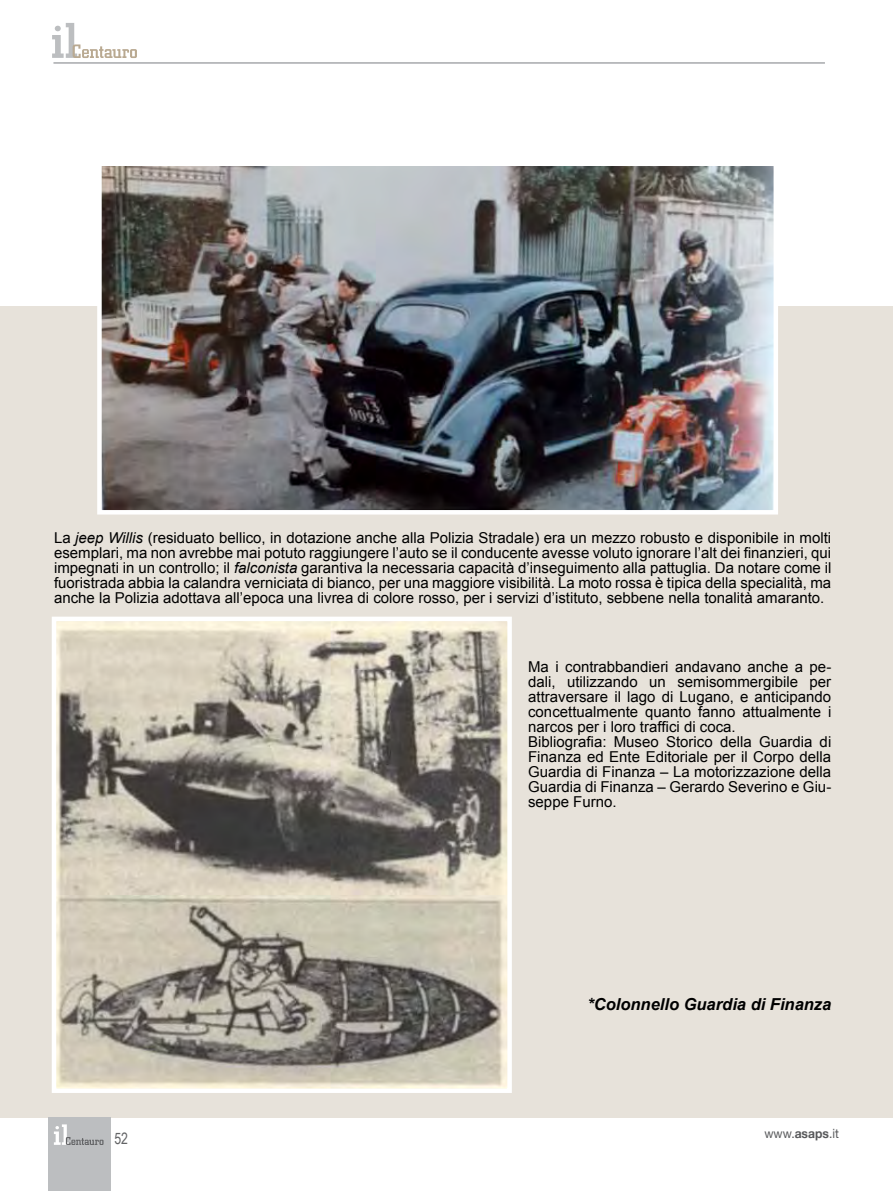
<style>
.page{position:relative;width:893px;height:1191px;background:#fff}
.page>*{position:absolute;margin:0;border:0;box-sizing:border-box;transform-origin:0 0}
.t1{font:italic 700 16.5px "Arial";color:#000}
.t2{font:15.75px "Arial Narrow";color:#636466;scale:.95 1}
.t3{font:15px/15px "Arial";color:#000;text-align:justify}
.t4{font:12.75px "Helvetica Neue";color:#58595b;scale:.95 1}
.s1{font-style:italic}
.s2{font-weight:700}
</style>
<div class="page">
<div style="left:0;top:306px;width:893px;height:811px;background:#e7e2da"></div>
<div style="left:48px;top:1117px;width:62px;height:74px;background:#bcbec0"></div>
<svg style="left:54px;top:1124px;width:50px;height:21px"></svg>
<hr style="left:53px;top:62px;width:772px;height:2px;background:#a7a9ac">
<svg style="left:52px;top:23px;width:85px;height:35px"></svg>
<img style="left:102px;top:166px;width:671px;height:343px">
<div style="left:97px;top:161px;width:681px;height:353px;border:4px solid #fff"></div>
<img style="left:57px;top:621px;width:450px;height:467px">
<div style="left:52px;top:616px;width:460px;height:477px;border:4px solid #fff"></div>
<p class="t3" style="left:54px;top:530px;width:779px">La <span class="s1">jeep Willis</span> (residuato bellico, in dotazione anche alla Polizia Stradale) era un mezzo robusto e disponibile in molti esemplari, ma non avrebbe mai potuto raggiungere l’auto se il conducente avesse voluto ignorare l’alt dei finanzieri, qui impegnati in un controllo; il <span class="s1">falconista</span> garantiva la necessaria capacità d’inseguimento alla pattuglia. Da notare come il fuoristrada abbia la calandra verniciata di bianco, per una maggiore visibilità. La moto rossa è tipica della specialità, ma anche la Polizia adottava all’epoca una livrea di colore rosso, per i servizi d’istituto, sebbene nella tonalità amaranto.</p>
<p class="t3" style="left:528px;top:659px;width:305px;text-align:left">Ma i contrabbandieri andavano anche a pe&shy;dali, utilizzando un semisommergibile per attraversare il lago di Lugano, e anticipando concettualmente quanto fanno attualmente i narcos per i loro traffici di coca.<br>Bibliografia: Museo Storico della Guardia di Finanza ed Ente Editoriale per il Corpo della Guardia di Finanza – La motorizzazione della Guardia di Finanza – Gerardo Severino e Giu&shy;seppe Furno.</p>
<p class="t1" style="left:587px;top:993px;width:245px">*Colonnello Guardia di Finanza</p>
<p class="t2" style="left:114px;top:1126px;width:16px">52</p>
<p class="t4" style="left:764px;top:1125px;width:80px">www.<span class="s2">asaps</span>.it</p>
</div>
